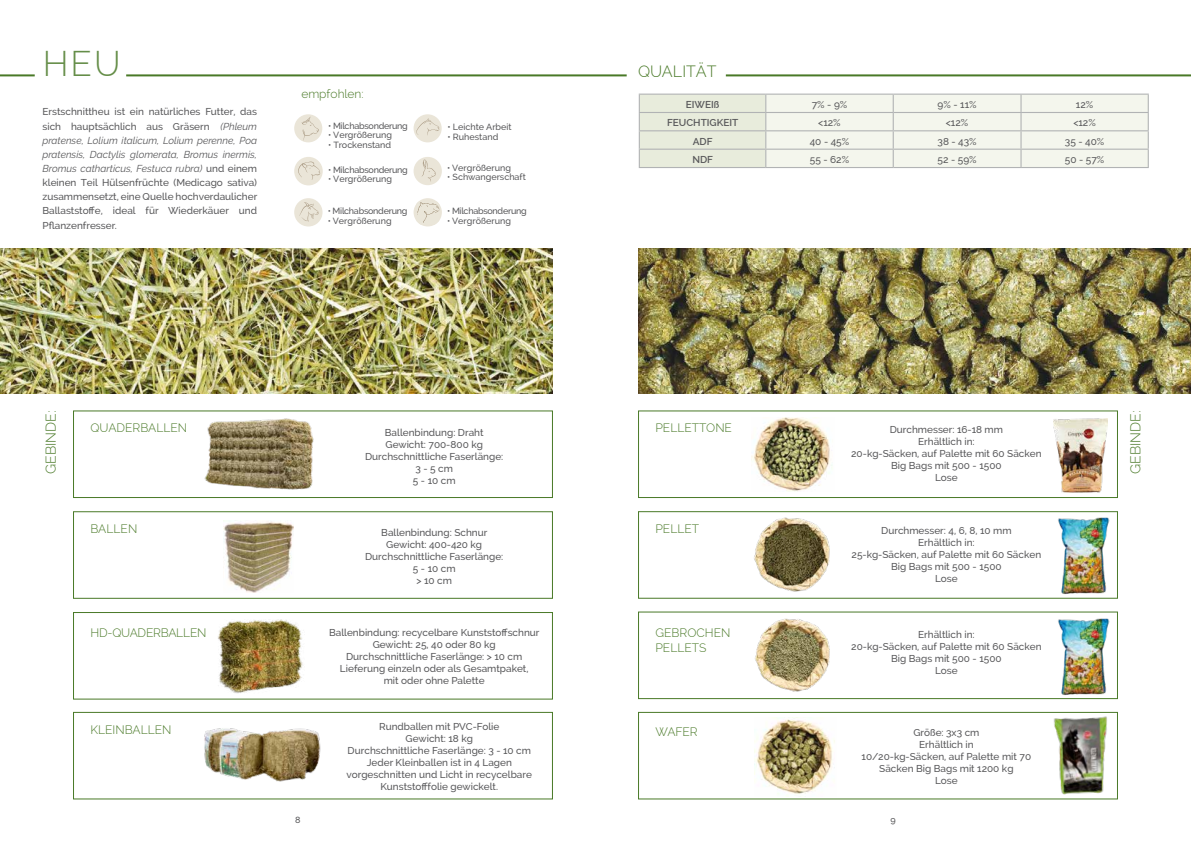
<style>
.page{position:relative;width:1191px;height:842px;background:#fff}
.page>*{position:absolute;margin:0;border:0;box-sizing:border-box;transform-origin:0 0}
.t1{font:300 35px "Raleway";color:#497927}
.t2{font:300 16px "Raleway";color:#497927}
.t3{font:300 14px "Raleway";color:#497927}
.t4{font:300 12px/15px "Raleway";color:#497927}
.t5{font:300 12px "Raleway";letter-spacing:-.02em;color:#497927}
.t6{font:500 10px/12px "Raleway";color:#58585a;text-align:center}
.t7{font:600 10px "Raleway";color:#58585a}
.t8{font:500 9px "Raleway";color:#58585a}
.t9{font:500 9px "Raleway";letter-spacing:-.03em;color:#58585a}
.s1{font-weight:400;font-style:italic}
</style>
<div class="page">
<img style="left:0;top:248px;width:553px;height:146px">
<img style="left:638px;top:248px;width:553px;height:146px">
<img style="left:204px;top:728px;width:117px;height:54px">
<div style="left:294px;top:198px;width:28px;height:28px;background:#eae5d8;border-radius:50%"></div>
<svg style="left:299px;top:202px;width:19px;height:19px"></svg>
<div style="left:413px;top:157px;width:29px;height:28px;background:#eae5d8;border-radius:50%"></div>
<svg style="left:422px;top:159px;width:14px;height:23px"></svg>
<div style="left:413px;top:198px;width:29px;height:28px;background:#eae5d8;border-radius:50%"></div>
<img style="left:416px;top:202px;width:23px;height:23px">
<div style="left:413px;top:114px;width:29px;height:28px;background:#eae5d8;border-radius:50%"></div>
<svg style="left:416px;top:118px;width:23px;height:17px"></svg>
<div style="left:294px;top:114px;width:28px;height:28px;background:#eae5d8;border-radius:50%"></div>
<svg style="left:301px;top:117px;width:18px;height:24px"></svg>
<div style="left:294px;top:157px;width:29px;height:28px;background:#eae5d8;border-radius:50%"></div>
<svg style="left:298px;top:162px;width:22px;height:18px"></svg>
<div style="left:73px;top:612px;width:480px;height:88px;border:1px solid #497927"></div>
<hr style="left:126px;top:74px;width:500px;height:2px;background:#497927">
<hr style="left:726px;top:74px;width:465px;height:2px;background:#497927">
<hr style="left:0;top:74px;width:35px;height:2px;background:#497927">
<div style="left:73px;top:712px;width:480px;height:87px;border:1px solid #497927"></div>
<div style="left:73px;top:511px;width:480px;height:88px;border:1px solid #497927"></div>
<div style="left:73px;top:410px;width:480px;height:88px;border:1px solid #497927"></div>
<svg style="left:639px;top:94px;width:509px;height:73px;background:#ecefe5"></svg>
<hr style="left:639px;top:167px;width:127px;height:1px;background:#b1b3b4">
<hr style="left:766px;top:167px;width:127px;height:1px;background:#b1b3b4">
<hr style="left:893px;top:167px;width:128px;height:1px;background:#b1b3b4">
<hr style="left:1021px;top:167px;width:127px;height:1px;background:#b1b3b4">
<img style="left:212px;top:619px;width:97px;height:80px">
<img style="left:199px;top:418px;width:124px;height:80px">
<img style="left:223px;top:520px;width:71px;height:72px">
<div style="left:638px;top:511px;width:480px;height:88px;border:1px solid #497927"></div>
<img style="left:1058px;top:517px;width:51px;height:77px">
<img style="left:754px;top:518px;width:76px;height:74px">
<div style="left:638px;top:410px;width:480px;height:88px;border:1px solid #497927"></div>
<img style="left:1053px;top:418px;width:54px;height:74px">
<img style="left:752px;top:418px;width:80px;height:74px">
<div style="left:638px;top:712px;width:480px;height:87px;border:1px solid #497927"></div>
<img style="left:1051px;top:713px;width:61px;height:82px">
<img style="left:754px;top:717px;width:81px;height:77px">
<div style="left:638px;top:611px;width:480px;height:88px;border:1px solid #497927"></div>
<img style="left:1058px;top:618px;width:51px;height:77px">
<img style="left:755px;top:618px;width:75px;height:74px">
<h1 class="t1" style="left:43px;top:43px;width:80px">HEU</h1>
<h2 class="t2" style="left:638px;top:62px;width:80px">QUALITÄT</h2>
<p class="t6" style="left:43px;top:105px;width:216px;line-height:14.2px;text-align:justify">Erstschnittheu ist ein natürliches Futter, das sich hauptsächlich aus Gräsern <span class="s1">(Phleum pratense, Lolium italicum, Lolium perenne, Poa pratensis, Dactylis glomerata, Bromus inermis, Bromus catharticus, Festuca rubra)</span> und einem kleinen Teil Hülsenfrüchte (Medicago sativa) zusammensetzt, eine Quelle hochverdaulicher Ballaststoffe, ideal für Wiederkäuer und Pflanzenfresser.</p>
<p class="t4" style="left:301px;top:86px;width:64px">empfohlen:</p>
<p class="t9" style="left:328px;top:120px;width:81px">• Milchabsonderung</p>
<p class="t8" style="left:328px;top:130px;width:65px">• Vergrößerung</p>
<p class="t8" style="left:328px;top:140px;width:65px">• Trockenstand</p>
<p class="t9" style="left:328px;top:164px;width:81px">• Milchabsonderung</p>
<p class="t8" style="left:328px;top:174px;width:65px">• Vergrößerung</p>
<p class="t9" style="left:328px;top:205px;width:81px">• Milchabsonderung</p>
<p class="t8" style="left:328px;top:215px;width:65px">• Vergrößerung</p>
<p class="t8" style="left:447px;top:122px;width:66px">• Leichte Arbeit</p>
<p class="t8" style="left:447px;top:131px;width:52px">• Ruhestand</p>
<p class="t8" style="left:447px;top:162px;width:65px">• Vergrößerung</p>
<p class="t8" style="left:447px;top:172px;width:80px">• Schwangerschaft</p>
<p class="t9" style="left:447px;top:205px;width:81px">• Milchabsonderung</p>
<p class="t8" style="left:447px;top:215px;width:65px">• Vergrößerung</p>
<p class="t7" style="left:685px;top:99px;width:35px">EIWEIß</p>
<p class="t6" style="left:811px;top:98px;width:37px">7% - 9%</p>
<p class="t6" style="left:937px;top:98px;width:41px">9% - 11%</p>
<p class="t6" style="left:1076px;top:98px;width:19px">12%</p>
<p class="t7" style="left:667px;top:117px;width:73px">FEUCHTIGKEIT</p>
<p class="t6" style="left:818px;top:117px;width:24px">&lt;12%</p>
<p class="t6" style="left:946px;top:117px;width:24px">&lt;12%</p>
<p class="t6" style="left:1073px;top:117px;width:24px">&lt;12%</p>
<p class="t7" style="left:693px;top:135px;width:21px">ADF</p>
<p class="t6" style="left:810px;top:135px;width:41px">40 - 45%</p>
<p class="t6" style="left:937px;top:135px;width:41px">38 - 43%</p>
<p class="t6" style="left:1065px;top:135px;width:41px">35 - 40%</p>
<p class="t7" style="left:692px;top:154px;width:22px">NDF</p>
<p class="t6" style="left:810px;top:154px;width:41px">55 - 62%</p>
<p class="t6" style="left:937px;top:154px;width:41px">52 - 59%</p>
<p class="t6" style="left:1064px;top:154px;width:41px">50 - 57%</p>
<h3 class="t3" style="left:43px;top:474px;width:65px;rotate:-90deg">GEBINDE:</h3>
<p class="t4" style="left:90px;top:421px;width:98px">QUADERBALLEN</p>
<p class="t6" style="left:365px;top:427px;width:140px">Ballenbindung: Draht<br>Gewicht: 700-800 kg<br>Durchschnittliche Faserlänge:<br>3 - 5 cm<br>5 - 10 cm</p>
<p class="t4" style="left:90px;top:521px;width:48px">BALLEN</p>
<p class="t6" style="left:365px;top:527px;width:140px">Ballenbindung: Schnur<br>Gewicht: 400-420 kg<br>Durchschnittliche Faserlänge:<br>5 - 10 cm<br>&gt; 10 cm</p>
<p class="t5" style="left:90px;top:626px;width:117px">HD-QUADERBALLEN</p>
<p class="t6" style="left:329px;top:627px;width:212px">Ballenbindung: recycelbare Kunststoffschnur Gewicht: 25, 40 oder 80 kg<br>Durchschnittliche Faserlänge: &gt; 10 cm Lieferung einzeln oder als Gesamtpaket,<br>mit oder ohne Palette</p>
<p class="t4" style="left:90px;top:722px;width:83px">KLEINBALLEN</p>
<p class="t6" style="left:346px;top:720px;width:187px">Rundballen mit PVC-Folie<br>Gewicht: 18 kg<br>Durchschnittliche Faserlänge: 3 - 10 cm<br>Jeder Kleinballen ist in 4 Lagen vorgeschnitten und Licht in recycelbare<br>Kunststofffolie gewickelt.</p>
<p class="t4" style="left:655px;top:421px;width:78px">PELLETTONE</p>
<p class="t6" style="left:851px;top:424px;width:192px">Durchmesser: 16-18 mm<br>Erhältlich in:<br>20-kg-Säcken, auf Palette mit 60 Säcken<br>Big Bags mit 500 - 1500<br>Lose</p>
<p class="t4" style="left:655px;top:521px;width:45px">PELLET</p>
<p class="t6" style="left:851px;top:525px;width:191px">Durchmesser: 4, 6, 8, 10 mm<br>Erhältlich in:<br>25-kg-Säcken, auf Palette mit 60 Säcken<br>Big Bags mit 500 - 1500<br>Lose</p>
<p class="t4" style="left:655px;top:625px;width:76px">GEBROCHEN<br>PELLETS</p>
<p class="t6" style="left:851px;top:628px;width:192px">Erhältlich in:<br>20-kg-Säcken, auf Palette mit 60 Säcken<br>Big Bags mit 500 - 1500<br>Lose</p>
<p class="t4" style="left:655px;top:724px;width:44px">WAFER</p>
<p class="t6" style="left:861px;top:726px;width:171px">Größe: 3x3 cm<br>Erhältlich in<br>10/20-kg-Säcken, auf Palette mit 70<br>Säcken Big Bags mit 1200 kg<br>Lose</p>
<p class="t8" style="left:295px;top:814px;width:7px">8</p>
<p class="t8" style="left:890px;top:814px;width:7px">9</p>
<h3 class="t3" style="left:1127px;top:474px;width:65px;rotate:-90deg">GEBINDE:</h3>
</div>
